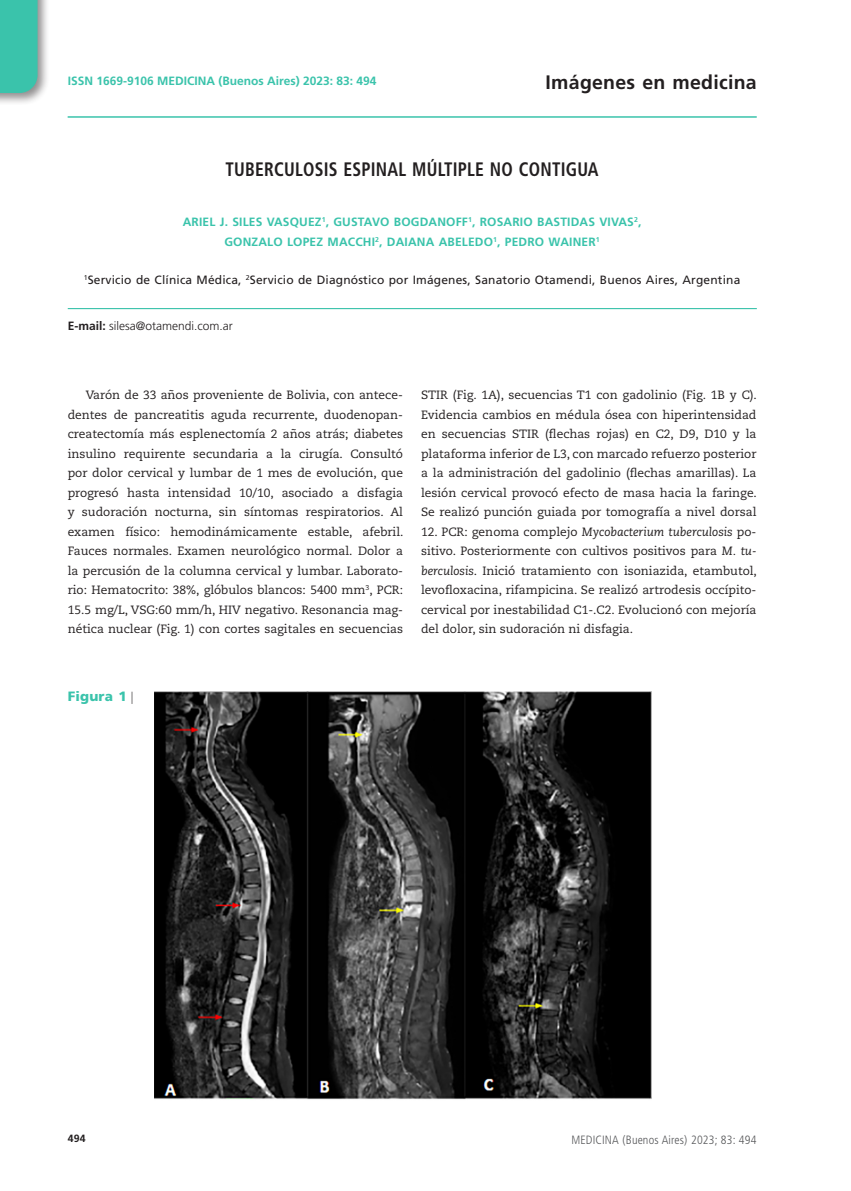
<style>
.page{position:relative;width:851px;height:1191px;background:#fff}
.page>*{position:absolute;margin:0;border:0;box-sizing:border-box;transform-origin:0 0}
.titulo{font:700 condensed 19.5px "Frutiger LT Std";letter-spacing:.015em;color:#231f20;scale:.9 1}
.t1{font:700 19.5px "Frutiger LT Std";letter-spacing:.015em;color:#231f20}
.epigrafe{font:900 13.5px "Frutiger LT Std";letter-spacing:.015em;color:#3ac3ab}
.texto2{font:12px/19.5px "Caecilia LT Std";color:#231f20;text-align:justify}
.autor{font:700 12px "Frutiger LT Std";letter-spacing:.015em;color:#3ac3ab}
.lugar{font:12px "Frutiger LT Std";letter-spacing:.015em;color:#231f20}
.t2{font:300 condensed 12px "Frutiger LT Std";letter-spacing:.01em;color:#57585a}
.dirección-1{font:300 12px "Frutiger LT Std";color:#231f20}
.t3{font:700 10.5px "Frutiger LT Std";color:#231f20}
.s1{font-weight:700}
.s2{font-style:italic}
</style>
<div class="page">
<div style="left:0;top:0;width:50px;height:105px;background:#231f20;opacity:.5"></div>
<div style="left:0;top:0;width:38px;height:93px;background:#3ac3ab"></div>
<hr style="left:68px;top:116px;width:688px;height:2px;background:#3ac3ab">
<hr style="left:68px;top:308px;width:688px;height:1px;background:#3ac3ab">
<img style="left:154px;top:691px;width:497px;height:409px">
<p class="autor" style="left:68px;top:73px;width:310px">ISSN 1669-9106 MEDICINA (Buenos Aires) 2023: 83: 494</p>
<p class="t1" style="left:545px;top:71px;width:213px">Imágenes en medicina</p>
<p class="titulo" style="left:225px;top:158px;width:416px">TUBERCULOSIS ESPINAL MÚLTIPLE NO CONTIGUA</p>
<p class="autor" style="left:183px;top:215px;width:460px">ARIEL J. SILES VASQUEZ<sup>1</sup>, GUSTAVO BOGDANOFF<sup>1</sup>, ROSARIO BASTIDAS VIVAS<sup>2</sup>,</p>
<p class="autor" style="left:224px;top:234px;width:377px">GONZALO LOPEZ MACCHI<sup>2</sup>, DAIANA ABELEDO<sup>1</sup>, PEDRO WAINER<sup>1</sup></p>
<p class="lugar" style="left:84px;top:272px;width:658px"><sup>1</sup>Servicio de Clínica Médica, <sup>2</sup>Servicio de Diagnóstico por Imágenes, Sanatorio Otamendi, Buenos Aires, Argentina</p>
<p class="dirección-1" style="left:68px;top:319px;width:166px"><span class="s1">E-mail:</span> silesa@otamendi.com.ar</p>
<p class="texto2" style="left:68px;top:385px;width:337px;text-indent:18px">Varón de 33 años proveniente de Bolivia, con antece&shy;dentes de pancreatitis aguda recurrente, duodenopan&shy;createctomía más esplenectomía 2 años atrás; diabetes insulino requirente secundaria a la cirugía. Consultó por dolor cervical y lumbar de 1 mes de evolución, que progresó hasta intensidad 10/10, asociado a disfagia y sudoración nocturna, sin síntomas respiratorios. Al examen físico: hemodinámicamente estable, afebril.<br>Fauces normales. Examen neurológico normal. Dolor a la percusión de la columna cervical y lumbar. Laborato&shy;rio: Hematocrito: 38%, glóbulos blancos: 5400 mm<sup>3</sup>, PCR:<br>15.5 mg/L, VSG:60 mm/h, HIV negativo. Resonancia mag&shy;nética nuclear (Fig. 1) con cortes sagitales en secuencias</p>
<p class="texto2" style="left:421px;top:385px;width:337px">STIR (Fig. 1A), secuencias T1 con gadolinio (Fig. 1B y C).<br>Evidencia cambios en médula ósea con hiperintensidad en secuencias STIR (flechas rojas) en C2, D9, D10 y la plataforma inferior de L3, con marcado refuerzo posterior a la administración del gadolinio (flechas amarillas). La lesión cervical provocó efecto de masa hacia la faringe.<br>Se realizó punción guiada por tomografía a nivel dorsal</p>
<p class="texto2" style="left:421px;top:522px;width:337px">12. PCR: genoma complejo <span class="s2">Mycobacterium tuberculosis</span> po&shy;sitivo. Posteriormente con cultivos positivos para <span class="s2">M. tu&shy;berculosis</span>. Inició tratamiento con isoniazida, etambutol, levofloxacina, rifampicina. Se realizó artrodesis occípito&shy;cervical por inestabilidad C1-.C2. Evolucionó con mejoría del dolor, sin sudoración ni disfagia.</p>
<p class="epigrafe" style="left:68px;top:688px;width:60px">Figura 1</p>
<p class="t3" style="left:68px;top:1132px;width:19px">494</p>
<p class="t2" style="left:571px;top:1132px;width:186px">MEDICINA (Buenos Aires) 2023; 83: 494</p>
</div>
